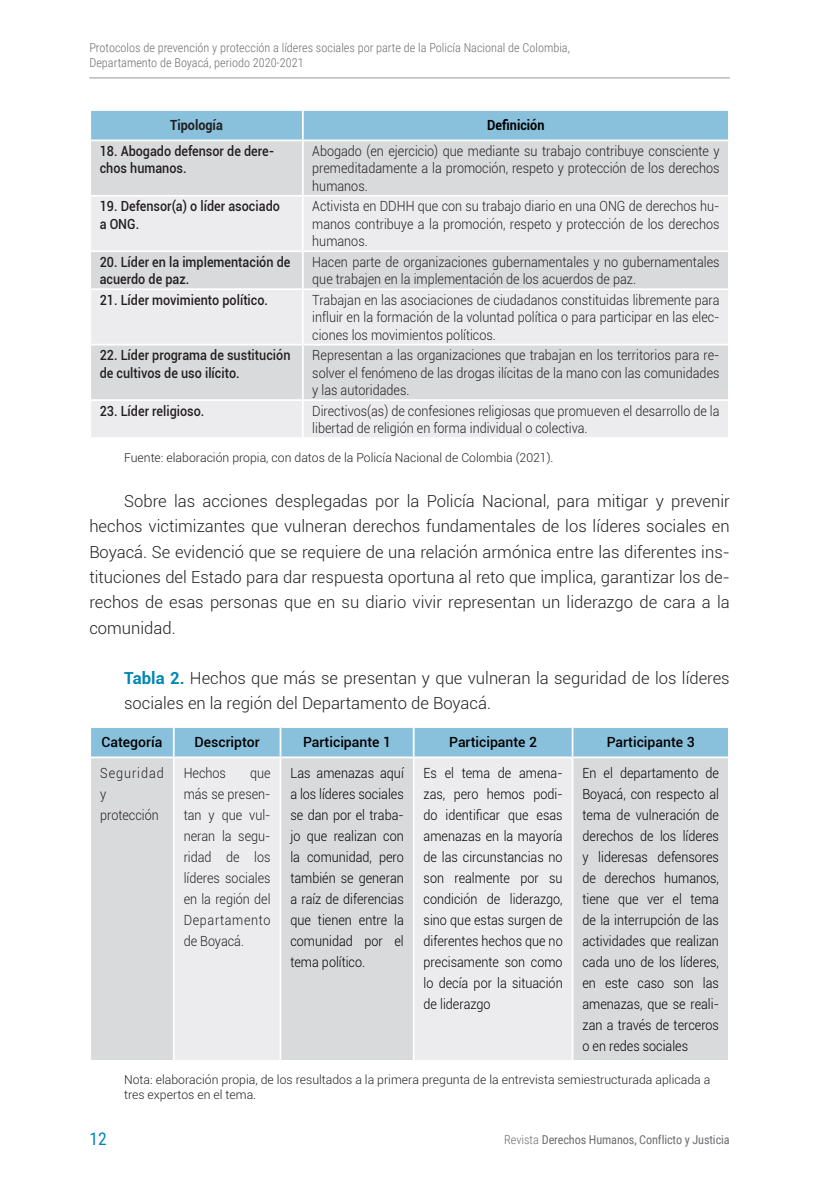
<style>
.page{position:relative;width:839px;height:1191px;background:#fff}
.page>*{position:absolute;margin:0;border:0;box-sizing:border-box;transform-origin:0 0}
.t1{font:17.5px "Roboto Condensed";color:#0087b4}
.PARRAFOS{font:300 16.62px/25.4px "Roboto";color:#231f20;text-align:justify}
.TABLAS_Y_FIGURAS{font:300 16.62px/25.4px "Roboto";color:#231f20}
.PRIMER_PARRAFO{font:300 14px/17.5px "Roboto";color:#231f20;text-align:justify;scale:.9 1}
.PRIMER_PARRAFO-2{font:300 14px/21px "Roboto";color:#000;text-align:justify;scale:.9 1}
.PRIMER_PARRAFO-3{font:500 14px/17.5px "Roboto";color:#231f20;scale:.9 1}
.PRIMER_PARRAFO-4{font:500 14px "Roboto";color:#000}
.PRIMER_PARRAFO-5{font:700 14px "Roboto";color:#000;scale:.9 1}
.PRIMER_PARRAFO-6{font:700 14px "Roboto";color:#231f20;scale:.9 1}
.FUENTE_OK{font:300 12.25px/14.7px "Roboto";color:#231f20}
.t2{font:300 12.25px/14.7px "Roboto Condensed";color:#6c6d70}
.t3{font:12.25px "Roboto Condensed";letter-spacing:-.01em;color:#6c6d70}
.s1{font-weight:700;color:#0087b4}
.s2{font-weight:300}
</style>
<div class="page">
<hr style="left:89px;top:77px;width:640px;height:1px;background:#939598">
<div style="left:91px;top:141px;width:636px;height:54px;background:#d9dadc"></div>
<svg style="left:91px;top:197px;width:636px;height:240px;background:#e4e5e7"></svg>
<div style="left:91px;top:110px;width:636px;height:29px;background:#89c1dc"></div>
<hr style="left:302px;top:141px;width:1px;height:54px;background:#fff">
<hr style="left:302px;top:197px;width:1px;height:53px;background:#fff">
<hr style="left:89px;top:250px;width:214px;height:2px;background:#fff">
<hr style="left:303px;top:250px;width:426px;height:2px;background:#fff">
<hr style="left:302px;top:252px;width:1px;height:36px;background:#fff">
<hr style="left:89px;top:288px;width:214px;height:2px;background:#fff">
<hr style="left:303px;top:288px;width:426px;height:2px;background:#fff">
<hr style="left:302px;top:290px;width:1px;height:54px;background:#fff">
<hr style="left:89px;top:344px;width:214px;height:1px;background:#fff">
<hr style="left:303px;top:344px;width:426px;height:1px;background:#fff">
<hr style="left:302px;top:345px;width:1px;height:54px;background:#fff">
<hr style="left:89px;top:399px;width:214px;height:2px;background:#fff">
<hr style="left:303px;top:399px;width:426px;height:2px;background:#fff">
<hr style="left:302px;top:401px;width:1px;height:36px;background:#fff">
<div style="left:91px;top:758px;width:636px;height:302px;background:#d9dadc"></div>
<svg style="left:174px;top:758px;width:397px;height:302px;background:#e5e6e8"></svg>
<div style="left:91px;top:727px;width:636px;height:29px;background:#89c1dc"></div>
<hr style="left:572px;top:726px;width:157px;height:2px;background:#fff">
<hr style="left:571px;top:728px;width:2px;height:28px;background:#fff">
<hr style="left:173px;top:758px;width:1px;height:302px;background:#fff">
<hr style="left:279px;top:758px;width:2px;height:302px;background:#fff">
<hr style="left:413px;top:758px;width:1px;height:302px;background:#fff">
<hr style="left:571px;top:758px;width:2px;height:302px;background:#fff">
<p class="t2" style="left:89px;top:40px;width:482px">Protocolos de prevención y protección a líderes sociales por parte de la Policía Nacional de Colombia,<br>Departamento de Boyacá, periodo 2020-2021</p>
<p class="PRIMER_PARRAFO-6" style="left:170px;top:116px;width:60px">Tipología</p>
<p class="PRIMER_PARRAFO-5" style="left:487px;top:116px;width:65px">Definición</p>
<p class="PRIMER_PARRAFO-3" style="left:100px;top:142px;width:195px">18. Abogado defensor de dere&shy;chos humanos.</p>
<p class="PRIMER_PARRAFO" style="left:312px;top:142px;width:454px">Abogado (en ejercicio) que mediante su trabajo contribuye consciente y premeditadamente a la promoción, respeto y protección de los derechos humanos.</p>
<p class="PRIMER_PARRAFO-3" style="left:100px;top:197px;width:202px">19. Defensor(a) o líder asociado a ONG.</p>
<p class="PRIMER_PARRAFO" style="left:312px;top:197px;width:454px">Activista en DDHH que con su trabajo diario en una ONG de derechos hu&shy;manos contribuye a la promoción, respeto y protección de los derechos humanos.</p>
<p class="PRIMER_PARRAFO-3" style="left:100px;top:252px;width:213px">20. Líder en la implementación de acuerdo de paz.</p>
<p class="PRIMER_PARRAFO" style="left:312px;top:252px;width:454px">Hacen parte de organizaciones gubernamentales y no gubernamentales que trabajen en la implementación de los acuerdos de paz.</p>
<p class="PRIMER_PARRAFO-3" style="left:100px;top:290px;width:189px">21. Líder movimiento político.</p>
<p class="PRIMER_PARRAFO" style="left:312px;top:290px;width:454px">Trabajan en las asociaciones de ciudadanos constituidas libremente para influir en la formación de la voluntad política o para participar en las elec&shy;ciones los movimientos políticos.</p>
<p class="PRIMER_PARRAFO-3" style="left:100px;top:346px;width:213px">22. Líder programa de sustitución de cultivos de uso ilícito.</p>
<p class="PRIMER_PARRAFO" style="left:312px;top:346px;width:454px">Representan a las organizaciones que trabajan en los territorios para re&shy;solver el fenómeno de las drogas ilícitas de la mano con las comunidades y las autoridades.</p>
<p class="PRIMER_PARRAFO-3" style="left:100px;top:401px;width:118px">23. Líder religioso.</p>
<p class="PRIMER_PARRAFO" style="left:312px;top:401px;width:454px">Directivos(as) de confesiones religiosas que promueven el desarrollo de la libertad de religión en forma individual o colectiva.</p>
<p class="FUENTE_OK" style="left:124px;top:449px;width:431px">Fuente: elaboración propia, con datos de la Policía Nacional de Colombia (2021).</p>
<p class="PARRAFOS" style="left:89px;top:487px;width:641px;text-indent:35px">Sobre las acciones desplegadas por la Policía Nacional, para mitigar y prevenir hechos victimizantes que vulneran derechos fundamentales de los líderes sociales en Boyacá. Se evidenció que se requiere de una relación armónica entre las diferentes ins&shy;tituciones del Estado para dar respuesta oportuna al reto que implica, garantizar los de&shy;rechos de esas personas que en su diario vivir representan un liderazgo de cara a la comunidad.</p>
<p class="TABLAS_Y_FIGURAS" style="left:124px;top:664px;width:607px"><span class="s1">Tabla 2.</span> Hechos que más se presentan y que vulneran la seguridad de los líderes sociales en la región del Departamento de Boyacá.</p>
<p class="PRIMER_PARRAFO-4" style="left:102px;top:732px;width:62px">Categoría</p>
<p class="PRIMER_PARRAFO-4" style="left:194px;top:732px;width:67px">Descriptor</p>
<p class="PRIMER_PARRAFO-4" style="left:303px;top:732px;width:89px">Participante 1</p>
<p class="PRIMER_PARRAFO-4" style="left:449px;top:732px;width:89px">Participante 2</p>
<p class="PRIMER_PARRAFO-4" style="left:606px;top:732px;width:89px">Participante 3</p>
<p class="PRIMER_PARRAFO" style="left:100px;top:762px;width:72px;line-height:21px;text-align:left">Seguridad y protección</p>
<p class="PRIMER_PARRAFO" style="left:184px;top:763px;width:48px">Hechos</p>
<p class="PRIMER_PARRAFO" style="left:184px;top:762px;width:98px;line-height:21px;text-indent:66px">que más se presen&shy;tan y que vul&shy;neran la segu&shy;ridad de los líderes sociales en la región del Departamento de Boyacá.</p>
<p class="PRIMER_PARRAFO-2" style="left:290px;top:762px;width:127px">Las amenazas aquí a los líderes sociales se dan por el traba&shy;jo que realizan con la comunidad, pero también se generan a raíz de diferencias que tienen entre la comunidad por el tema político.</p>
<p class="PRIMER_PARRAFO-2" style="left:423px;top:762px;width:156px">Es el tema de amena&shy;zas, pero hemos podi&shy;do identificar que esas amenazas en la mayoría de las circunstancias no son realmente por su condición de liderazgo, sino que estas surgen de diferentes hechos que no precisamente son como lo decía por la situación de liderazgo</p>
<p class="PRIMER_PARRAFO-2" style="left:582px;top:762px;width:153px">En el departamento de Boyacá, con respecto al tema de vulneración de derechos de los líderes y lideresas defensores de derechos humanos, tiene que ver el tema de la interrupción de las actividades que realizan cada uno de los líderes, en este caso son las amenazas, que se reali&shy;zan a través de terceros o en redes sociales</p>
<p class="FUENTE_OK" style="left:124px;top:1072px;width:587px">Nota: elaboración propia, de los resultados a la primera pregunta de la entrevista semiestructurada aplicada a tres expertos en el tema.</p>
<p class="t1" style="left:89px;top:1126px;width:19px">12</p>
<p class="t3" style="left:504px;top:1131px;width:227px"><span class="s2">Revista</span> Derechos Humanos, Conflicto y Justicia</p>
</div>
